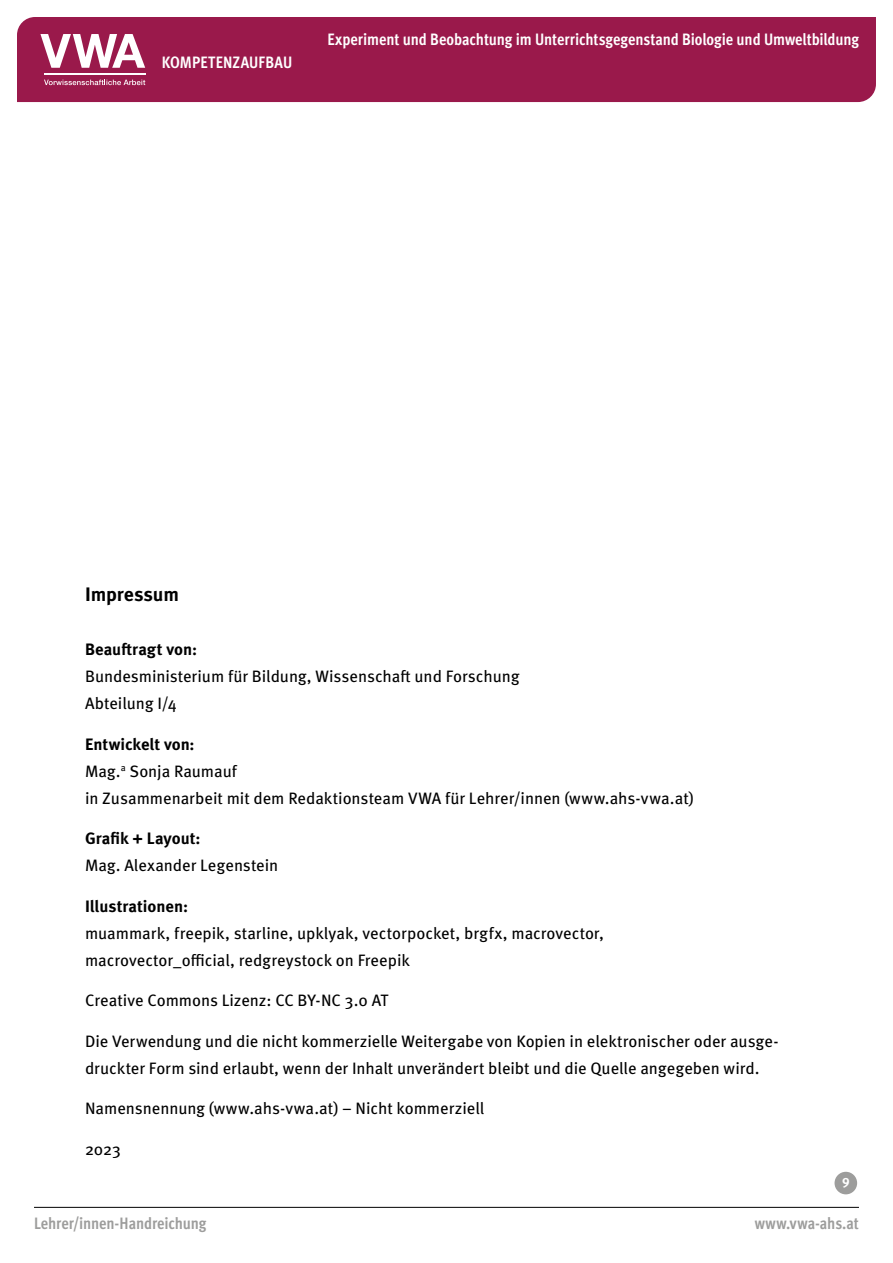
<style>
.page{position:relative;width:893px;height:1263px;background:#fff}
.page>*{position:absolute;margin:0;border:0;box-sizing:border-box;transform-origin:0 0}
.t1{font:700 19.5px "Meta Pro";letter-spacing:-.005em;color:#000}
.t2{font:16.5px/27px "Meta Pro";letter-spacing:-.005em;color:#000}
.t3{font:700 condensed 16.5px "Meta Pro";letter-spacing:-.005em;color:#fff}
.t4{font:700 16.5px "Meta Pro";color:#000}
.t5{font:700 condensed 16.5px "Meta Pro";letter-spacing:-.01em;color:#9d9d9c}
.t6{font:700 13.5px "Meta Pro";color:#fff}
.s1{font-weight:700}
</style>
<div class="page">
<hr style="left:34px;top:1207px;width:825px;height:1px;background:#000">
<div style="left:834px;top:1172px;width:23px;height:22px;background:#9d9d9c;border-radius:50%"></div>
<div style="left:17px;top:17px;width:859px;height:85px;background:#9a194b"></div>
<hr style="left:44px;top:74px;width:101px;height:1px;background:#fff">
<svg style="left:44px;top:80px;width:101px;height:5px"></svg>
<svg style="left:40px;top:34px;width:105px;height:34px"></svg>
<p class="t3" style="left:162px;top:49px;width:132px">KOMPETENZAUFBAU</p>
<p class="t3" style="left:327px;top:27px;width:533px">Experiment und Beobachtung im Unterrichtsgegenstand Biologie und Umweltbildung</p>
<p class="t1" style="left:85px;top:579px;width:95px">Impressum</p>
<p class="t4" style="left:85px;top:636px;width:114px">Beauftragt von:</p>
<p class="t2" style="left:85px;top:662px;width:436px">Bundesministerium für Bildung, Wissenschaft und Forschung<br>Abteilung I/4</p>
<p class="t2" style="left:85px;top:729px;width:610px"><span class="s1">Entwickelt von:<br></span>Mag.<sup>a</sup> Sonja Raumauf<br>in Zusammenarbeit mit dem Redaktionsteam VWA für Lehrer/innen (www.ahs-vwa.at)</p>
<p class="t4" style="left:85px;top:825px;width:117px">Grafik + Layout:</p>
<p class="t2" style="left:85px;top:851px;width:195px">Mag. Alexander Legenstein</p>
<p class="t4" style="left:85px;top:893px;width:105px">Illustrationen:</p>
<p class="t2" style="left:85px;top:918px;width:520px">muammark, freepik, starline, upklyak, vectorpocket, brgfx, macrovector, macrovector_official, redgreystock on Freepik</p>
<p class="t2" style="left:85px;top:986px;width:305px">Creative Commons Lizenz: CC BY-NC 3.0 AT</p>
<p class="t2" style="left:85px;top:1026px;width:695px">Die Verwendung und die nicht kommerzielle Weitergabe von Kopien in elektronischer oder ausge&shy;druckter Form sind erlaubt, wenn der Inhalt unverändert bleibt und die Quelle angegeben wird.</p>
<p class="t2" style="left:85px;top:1094px;width:401px">Namensnennung (www.ahs-vwa.at) – Nicht kommerziell</p>
<p class="t2" style="left:85px;top:1134px;width:37px">2023</p>
<p class="t6" style="left:842px;top:1172px;width:9px">9</p>
<p class="t5" style="left:34px;top:1210px;width:174px">Lehrer/innen-Handreichung</p>
<p class="t5" style="left:755px;top:1210px;width:106px">www.vwa-ahs.at</p>
</div>
